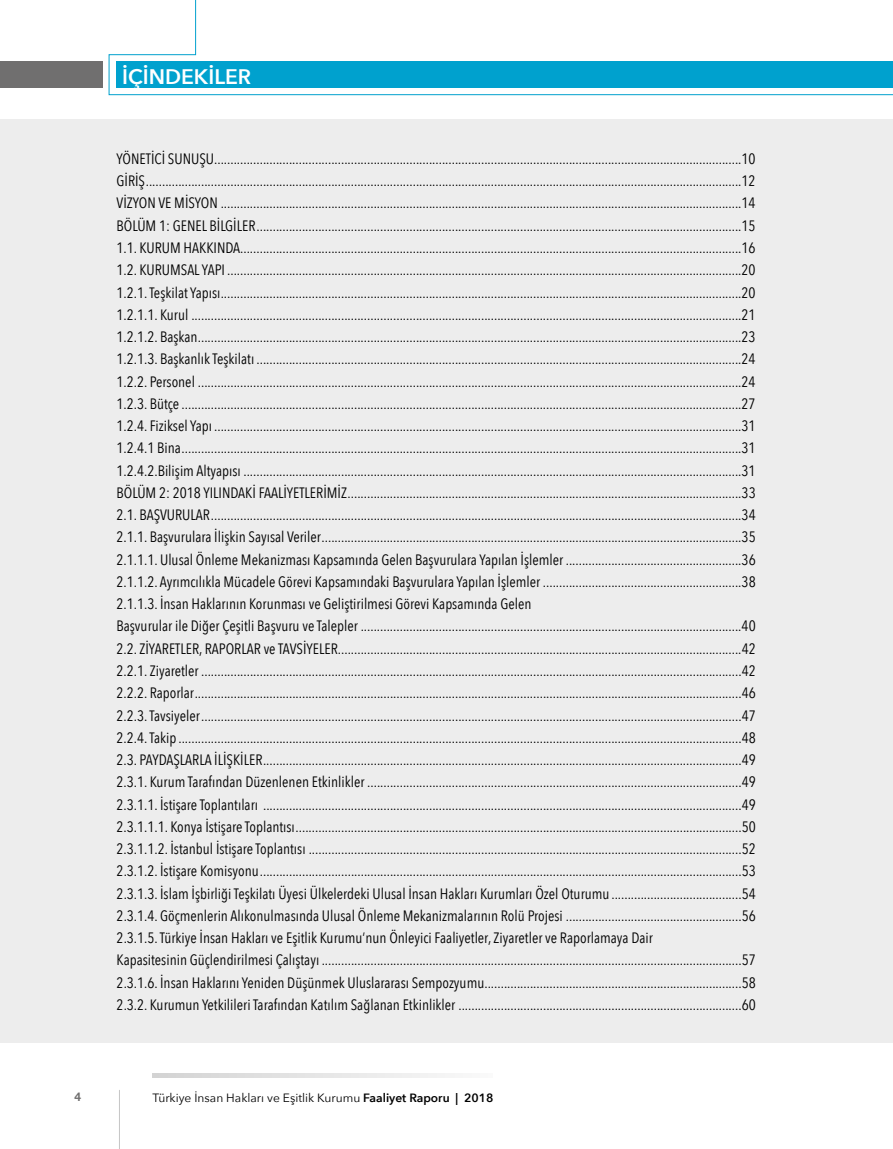
<style>
.page{position:relative;width:893px;height:1149px;background:#fff}
.page>*{position:absolute;margin:0;border:0;box-sizing:border-box;transform-origin:0 0}
.t1{font:600 21px "Avenir Next";color:#fff}
.t2{font:15px/22.2px "Avenir Next Condensed";color:#000}
.t3{font:12px "Avenir Next";color:#000}
.t4{font:700 12px "Helvetica Neue";color:#706f6f}
.s1{font-weight:600}
</style>
<div class="page">
<hr style="left:119px;top:1089px;width:1px;height:59px;background:#c6c6c6">
<svg style="left:153px;top:1073px;width:292px;height:4px"></svg>
<div style="left:0;top:119px;width:893px;height:923px;background:#ededed"></div>
<div style="left:0;top:62px;width:102px;height:26px;background:#706f6f"></div>
<svg style="left:108px;top:0;width:784px;height:95px"></svg>
<svg style="left:892px;top:61px;width:1px;height:34px"></svg>
<h1 class="t1" style="left:122px;top:58px;width:130px">IÇINDEKILER</h1>
<p class="t2" style="left:117px;top:147px;width:641px">YÖNETİCİ SUNUŞU..................................................................................................................................................................10<br>GİRİŞ.......................................................................................................................................................................................12<br>VİZYON VE MİSYON ................................................................................................................................................................14<br>BÖLÜM 1: GENEL BİLGİLER.....................................................................................................................................................15<br>1.1. KURUM HAKKINDA..........................................................................................................................................................16<br>1.2. KURUMSAL YAPI ..............................................................................................................................................................20<br>1.2.1. Teşkilat Yapısı................................................................................................................................................................20<br>1.2.1.1. Kurul .........................................................................................................................................................................21<br>1.2.1.2. Başkan.......................................................................................................................................................................23<br>1.2.1.3. Başkanlık Teşkilatı .....................................................................................................................................................24<br>1.2.2. Personel .......................................................................................................................................................................24<br>1.2.3. Bütçe ............................................................................................................................................................................27<br>1.2.4. Fiziksel Yapı ..................................................................................................................................................................31<br>1.2.4.1 Bina............................................................................................................................................................................31<br>1.2.4.2.Bilişim Altyapısı .........................................................................................................................................................31<br>BÖLÜM 2: 2018 YILINDAKİ FAALİYETLERİMİZ.........................................................................................................................33<br>2.1. BAŞVURULAR...................................................................................................................................................................34<br>2.1.1. Başvurulara İlişkin Sayısal Veriler.................................................................................................................................35<br>2.1.1.1. Ulusal Önleme Mekanizması Kapsamında Gelen Başvurulara Yapılan İşlemler ......................................................36<br>2.1.1.2. Ayrımcılıkla Mücadele Görevi Kapsamındaki Başvurulara Yapılan İşlemler .............................................................38<br>2.1.1.3. İnsan Haklarının Korunması ve Geliştirilmesi Görevi Kapsamında Gelen<br>Başvurular ile Diğer Çeşitli Başvuru ve Talepler .....................................................................................................................40<br>2.2. ZİYARETLER, RAPORLAR ve TAVSİYELER............................................................................................................................42<br>2.2.1. Ziyaretler ......................................................................................................................................................................42<br>2.2.2. Raporlar........................................................................................................................................................................46<br>2.2.3. Tavsiyeler......................................................................................................................................................................47<br>2.2.4. Takip .............................................................................................................................................................................48<br>2.3. PAYDAŞLARLA İLİŞKİLER...................................................................................................................................................49<br>2.3.1. Kurum Tarafından Düzenlenen Etkinlikler ...................................................................................................................49<br>2.3.1.1. İstişare Toplantıları ...................................................................................................................................................49<br>2.3.1.1.1. Konya İstişare Toplantısı.........................................................................................................................................50<br>2.3.1.1.2. İstanbul İstişare Toplantısı .....................................................................................................................................52<br>2.3.1.2. İstişare Komisyonu....................................................................................................................................................53<br>2.3.1.3. İslam İşbirliği Teşkilatı Üyesi Ülkelerdeki Ulusal İnsan Hakları Kurumları Özel Oturumu ........................................54<br>2.3.1.4. Göçmenlerin Alıkonulmasında Ulusal Önleme Mekanizmalarının Rolü Projesi ......................................................56<br>2.3.1.5. Türkiye İnsan Hakları ve Eşitlik Kurumu’nun Önleyici Faaliyetler, Ziyaretler ve Raporlamaya Dair<br>Kapasitesinin Güçlendirilmesi Çalıştayı .................................................................................................................................57<br>2.3.1.6. İnsan Haklarını Yeniden Düşünmek Uluslararası Sempozyumu...............................................................................58<br>2.3.2. Kurumun Yetkilileri Tarafından Katılım Sağlanan Etkinlikler .......................................................................................60</p>
<p class="t4" style="left:74px;top:1086px;width:8px">4</p>
<p class="t3" style="left:153px;top:1086px;width:342px">Türkiye İnsan Hakları ve Eşitlik Kurumu <span class="s1">Faaliyet Raporu | 2018</span></p>
</div>
